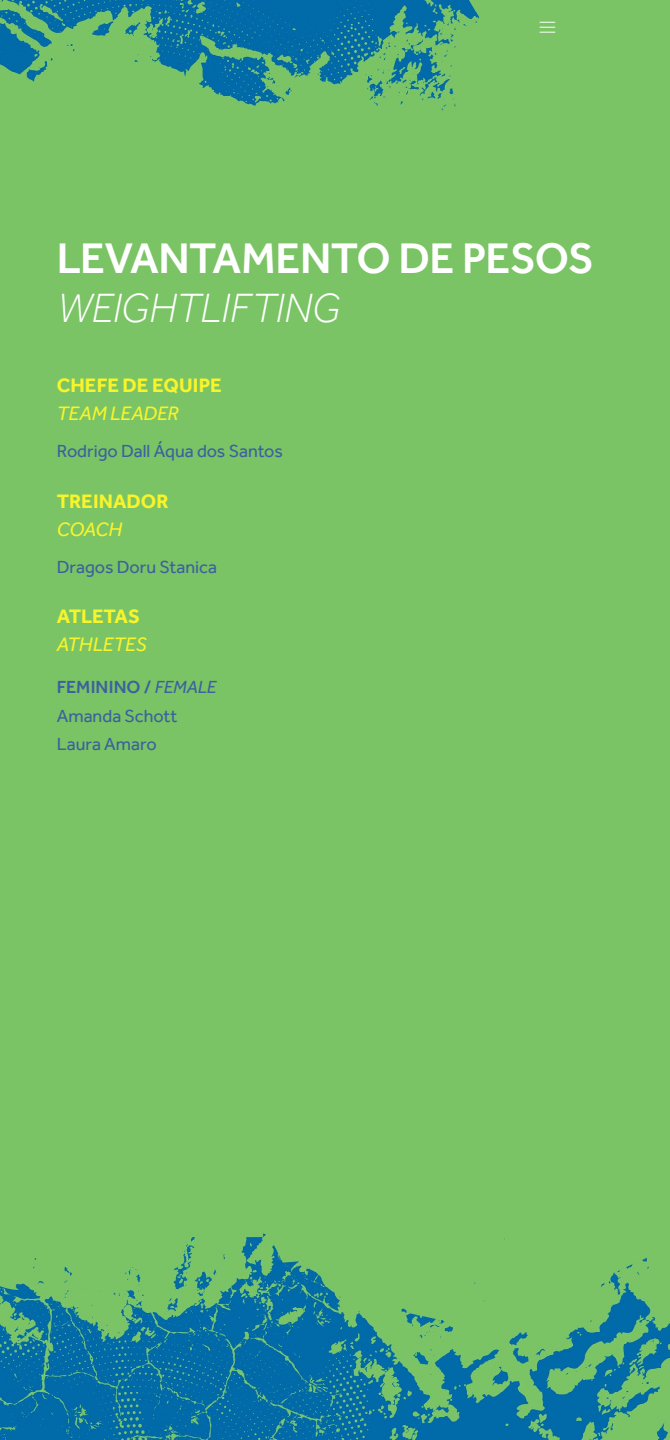
<style>
.page{position:relative;width:670px;height:1440px;background:#fff}
.page>*{position:absolute;margin:0;border:0;box-sizing:border-box;transform-origin:0 0}
.t1{font:500 44px "Effra";letter-spacing:-.02em;color:#fff}
.t2{font:italic 300 42px "Effra";letter-spacing:-.015em;color:#fff}
.t3{font:700 20px "Effra";color:#f8f42c}
.t4{font:italic 20px "Effra";letter-spacing:-.01em;color:#f8f42c}
.t5{font:18px/28.7px "Effra";color:#3b619e}
.s1{font-weight:500}
.s2{font-style:italic}
</style>
<div class="page">
<img style="left:0;top:0;width:670px;height:1440px">
<svg style="left:540px;top:22px;width:15px;height:11px"></svg>
<h1 class="t1" style="left:57px;top:232px;width:539px">LEVANTAMENTO DE PESOS</h1>
<h2 class="t2" style="left:57px;top:283px;width:285px">WEIGHTLIFTING</h2>
<p class="t3" style="left:57px;top:374px;width:167px">CHEFE DE EQUIPE</p>
<p class="t4" style="left:57px;top:401px;width:124px">TEAM LEADER</p>
<p class="t5" style="left:57px;top:437px;width:228px">Rodrigo Dall Áqua dos Santos</p>
<p class="t3" style="left:57px;top:489px;width:113px">TREINADOR</p>
<p class="t4" style="left:57px;top:517px;width:67px">COACH</p>
<p class="t5" style="left:57px;top:552px;width:162px">Dragos Doru Stanica</p>
<p class="t3" style="left:57px;top:605px;width:85px">ATLETAS</p>
<p class="t4" style="left:57px;top:633px;width:92px">ATHLETES</p>
<p class="t5" style="left:57px;top:673px;width:161px"><span class="s1">FEMININO /</span> <span class="s2">FEMALE<br></span>Amanda Schott<br>Laura Amaro</p>
</div>
